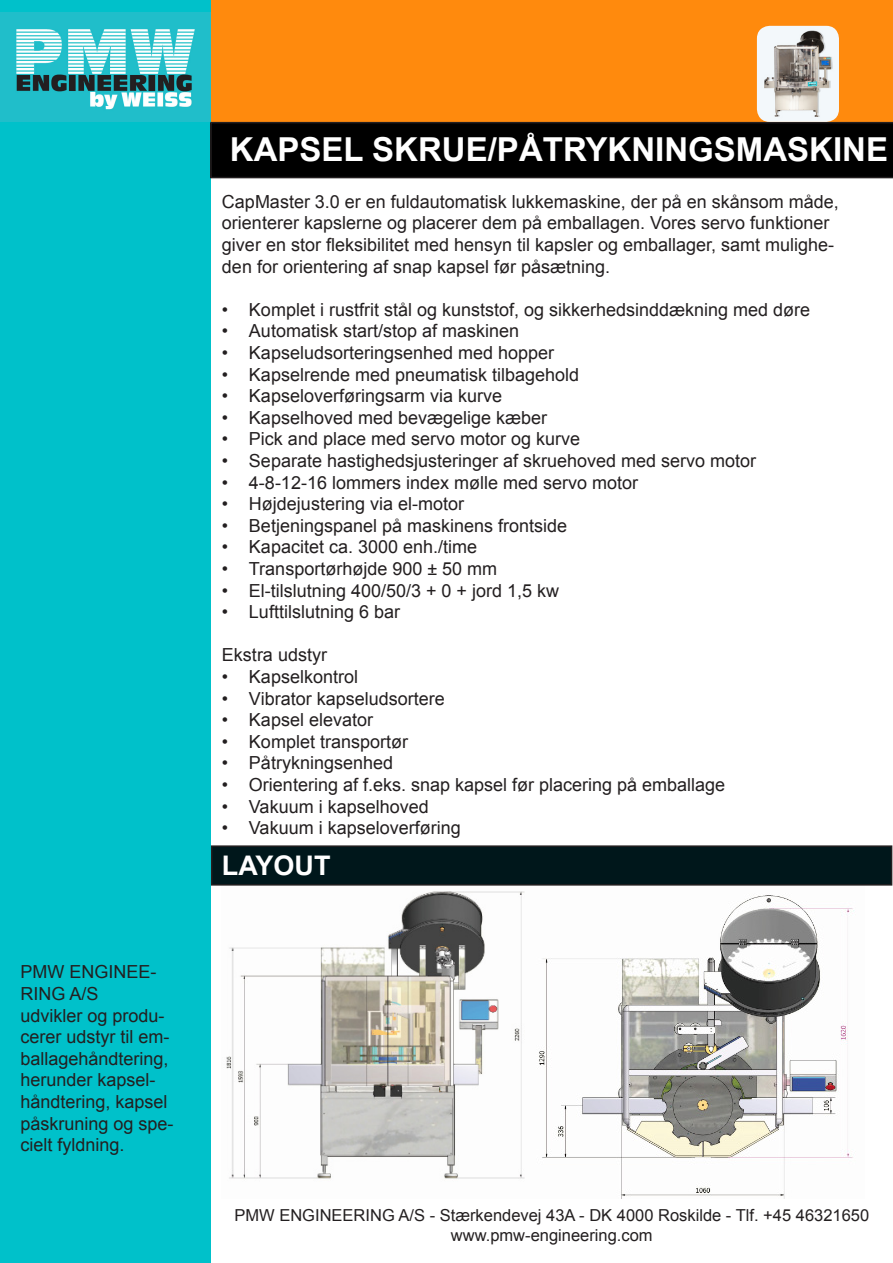
<style>
.page{position:relative;width:893px;height:1263px;background:#fff}
.page>*{position:absolute;margin:0;border:0;box-sizing:border-box;transform-origin:0 0}
.t1{font:700 33px "Arial";color:#fff}
.t2{font:700 27px "Arial";color:#fff}
.t3{font:18px/21.6px "Arial";color:#231f20}
.t4{font:16.5px "Arial";color:#231f20}
</style>
<div class="page">
<div style="left:1px;top:0;width:892px;height:122px;background:#ff8a0d"></div>
<div style="left:0;top:0;width:211px;height:1263px;background:#00c1ca"></div>
<img style="left:1px;top:13px;width:209px;height:109px">
<div style="left:210px;top:122px;width:683px;height:56px;background:#000"></div>
<img style="left:226px;top:891px;width:299px;height:288px">
<img style="left:539px;top:895px;width:315px;height:303px">
<div style="left:212px;top:846px;width:680px;height:39px;background:#00171b"></div>
<div style="left:211px;top:845px;width:681px;height:41px;border:2px solid #231f20"></div>
<img style="left:757px;top:26px;width:82px;height:96px">
<p class="t3" style="left:20px;top:961px;width:138px">PMW ENGINEE-<br>RING A/S</p>
<p class="t3" style="left:20px;top:1005px;width:155px">udvikler og produ&shy;cerer udstyr til em&shy;ballagehåndtering, herunder kapsel&shy;håndtering, kapsel påskruning og spe&shy;cielt fyldning.</p>
<p class="t1" style="left:230px;top:127px;width:660px">KAPSEL SKRUE/PÅTRYKNINGSMASKINE</p>
<p class="t3" style="left:222px;top:191px;width:618px">CapMaster 3.0 er en fuldautomatisk lukkemaskine, der på en skånsom måde, orienterer kapslerne og placerer dem på emballagen. Vores servo funktioner giver en stor fleksibilitet med hensyn til kapsler og emballager, samt mulighe&shy;den for orientering af snap kapsel før påsætning.</p>
<p class="t3" style="left:222px;top:299px;width:590px">• Komplet i rustfrit stål og kunststof, og sikkerhedsinddækning med døre</p>
<p class="t3" style="left:222px;top:320px;width:299px">• Automatisk start/stop af maskinen</p>
<p class="t3" style="left:222px;top:342px;width:334px">• Kapseludsorteringsenhed med hopper</p>
<p class="t3" style="left:222px;top:364px;width:359px">• Kapselrende med pneumatisk tilbagehold</p>
<p class="t3" style="left:222px;top:385px;width:282px">• Kapseloverføringsarm via kurve</p>
<p class="t3" style="left:222px;top:407px;width:327px">• Kapselhoved med bevægelige kæber</p>
<p class="t3" style="left:222px;top:428px;width:360px">• Pick and place med servo motor og kurve</p>
<p class="t3" style="left:222px;top:450px;width:536px">• Separate hastighedsjusteringer af skruehoved med servo motor</p>
<p class="t3" style="left:222px;top:472px;width:418px">• 4-8-12-16 lommers index mølle med servo motor</p>
<p class="t3" style="left:222px;top:493px;width:244px">• Højdejustering via el-motor</p>
<p class="t3" style="left:222px;top:515px;width:347px">• Betjeningspanel på maskinens frontside</p>
<p class="t3" style="left:222px;top:536px;width:257px">• Kapacitet ca. 3000 enh./time</p>
<p class="t3" style="left:222px;top:558px;width:277px">• Transportørhøjde 900 ± 50 mm</p>
<p class="t3" style="left:222px;top:580px;width:339px">• El-tilslutning 400/50/3 + 0 + jord 1,5 kw</p>
<p class="t3" style="left:222px;top:601px;width:180px">• Lufttilslutning 6 bar</p>
<p class="t3" style="left:222px;top:644px;width:107px">Ekstra udstyr</p>
<p class="t3" style="left:222px;top:666px;width:138px">• Kapselkontrol</p>
<p class="t3" style="left:222px;top:688px;width:224px">• Vibrator kapseludsortere</p>
<p class="t3" style="left:222px;top:709px;width:153px">• Kapsel elevator</p>
<p class="t3" style="left:222px;top:731px;width:188px">• Komplet transportør</p>
<p class="t3" style="left:222px;top:752px;width:173px">• Påtrykningsenhed</p>
<p class="t3" style="left:222px;top:774px;width:505px">• Orientering af f.eks. snap kapsel før placering på emballage</p>
<p class="t3" style="left:222px;top:796px;width:208px">• Vakuum i kapselhoved</p>
<p class="t3" style="left:222px;top:817px;width:240px">• Vakuum i kapseloverføring</p>
<p class="t2" style="left:222px;top:848px;width:110px">LAYOUT</p>
<p class="t4" style="left:234px;top:1204px;width:636px">PMW ENGINEERING A/S - Stærkendevej 43A - DK 4000 Roskilde - Tlf. +45 46321650</p>
<p class="t4" style="left:451px;top:1224px;width:203px">www.pmw-engineering.com</p>
</div>
